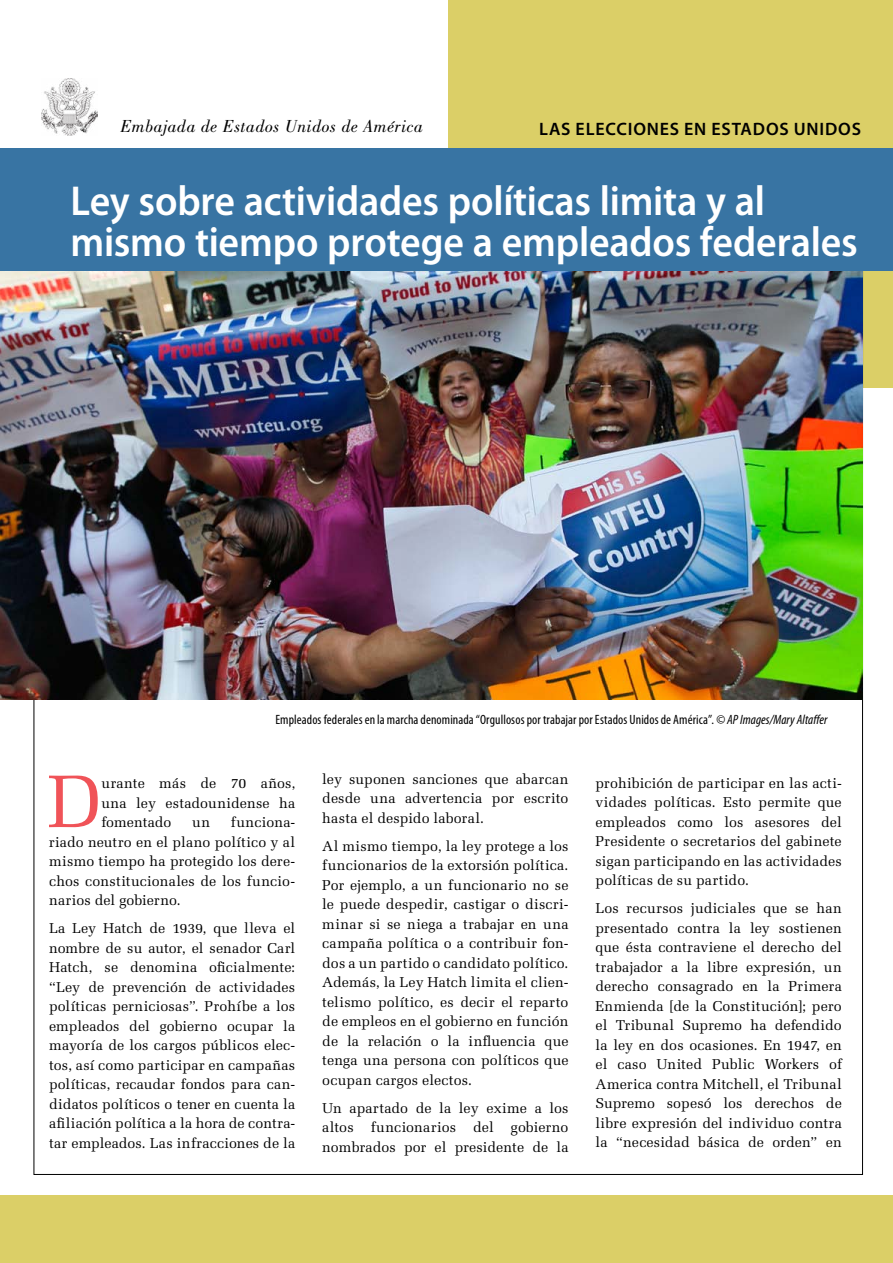
<style>
.page{position:relative;width:893px;height:1263px;background:#fff}
.page>*{position:absolute;margin:0;border:0;box-sizing:border-box;transform-origin:0 0}
.t1{font:74.25px "Melior LT Std";color:#f05358}
.t2{font:600 42px/40.5px "Myriad Pro";letter-spacing:-.005em;color:#fff;scale:.95 1}
.t3{font:italic 18px "Bodoni Std";letter-spacing:.025em;color:#000}
.t4{font:600 18px "Myriad Pro";letter-spacing:.045em;color:#000}
.t5{font:14.25px/19.5px "Melior LT Std";letter-spacing:.01em;color:#000;text-align:justify}
.t6{font:condensed 13.5px "Myriad Pro";letter-spacing:.005em;color:#000}
.s1{font-style:italic}
</style>
<div class="page">
<div style="left:448px;top:0;width:445px;height:388px;background:#dbcf67"></div>
<div style="left:0;top:1195px;width:893px;height:68px;background:#dbcf67"></div>
<img style="left:41px;top:78px;width:57px;height:58px">
<img style="left:0;top:271px;width:863px;height:429px">
<div style="left:0;top:148px;width:893px;height:123px;background:#3874a3"></div>
<p class="t3" style="left:121px;top:116px;width:304px">Embajada de Estados Unidos de América</p>
<p class="t4" style="left:539px;top:117px;width:323px">Las elecciones en Estados Unidos</p>
<h2 class="t2" style="left:70px;top:180px;width:830px">Ley sobre actividades políticas limita y al mismo tiempo protege a empleados federales</h2>
<p class="t6" style="left:275px;top:711px;width:554px">Empleados federales en la marcha denominada “Orgullosos por trabajar por Estados Unidos de América”. <span class="s1">© AP Images/Mary Altaffer</span></p>
<h1 class="t1" style="left:48px;top:758px;width:55px">D</h1>
<p class="t5" style="left:101px;top:773px;width:195px">urante más de 70 años, una ley estadounidense ha fomentado</p>
<p class="t5" style="left:49px;top:812px;width:248px;text-indent:182px">funciona&shy;riado neutro en el plano político y al mismo tiempo ha protegido los dere&shy;chos constitucionales de los funcio&shy;narios del gobierno.</p>
<p class="t5" style="left:49px;top:918px;width:248px">La Ley Hatch de 1939, que lleva el nombre de su autor, el senador Carl Hatch, se denomina oficialmente: “Ley de prevención de actividades políticas perniciosas”. Prohíbe a los empleados del gobierno ocupar la mayoría de los cargos públicos elec&shy;tos, así como participar en campañas políticas, recaudar fondos para can&shy;didatos políticos o tener en cuenta la afiliación política a la hora de contra&shy;tar empleados. Las infracciones de la</p>
<p class="t5" style="left:192px;top:812px;width:19px">un</p>
<p class="t5" style="left:322px;top:769px;width:248px">ley suponen sanciones que abarcan desde una advertencia por escrito hasta el despido laboral.</p>
<p class="t5" style="left:322px;top:836px;width:248px">Al mismo tiempo, la ley protege a los funcionarios de la extorsión política.<br>Por ejemplo, a un funcionario no se le puede despedir, castigar o discri&shy;minar si se niega a trabajar en una campaña política o a contribuir fon&shy;dos a un partido o candidato político.<br>Además, la Ley Hatch limita el clien&shy;telismo político, es decir el reparto de empleos en el gobierno en función de la relación o la influencia que tenga una persona con políticos que ocupan cargos electos.</p>
<p class="t5" style="left:322px;top:1098px;width:248px">Un apartado de la ley exime a los altos funcionarios del gobierno nombrados por el presidente de la</p>
<p class="t5" style="left:595px;top:773px;width:248px">prohibición de participar en las acti&shy;vidades políticas. Esto permite que empleados como los asesores del Presidente o secretarios del gabinete sigan participando en las actividades políticas de su partido.</p>
<p class="t5" style="left:595px;top:899px;width:248px">Los recursos judiciales que se han presentado contra la ley sostienen que ésta contraviene el derecho del trabajador a la libre expresión, un derecho consagrado en la Primera Enmienda [de la Constitución]; pero el Tribunal Supremo ha defendido la ley en dos ocasiones. En 1947, en el caso United Public Workers of America contra Mitchell, el Tribunal Supremo sopesó los derechos de libre expresión del individuo contra la “necesidad básica de orden” en</p>
</div>
